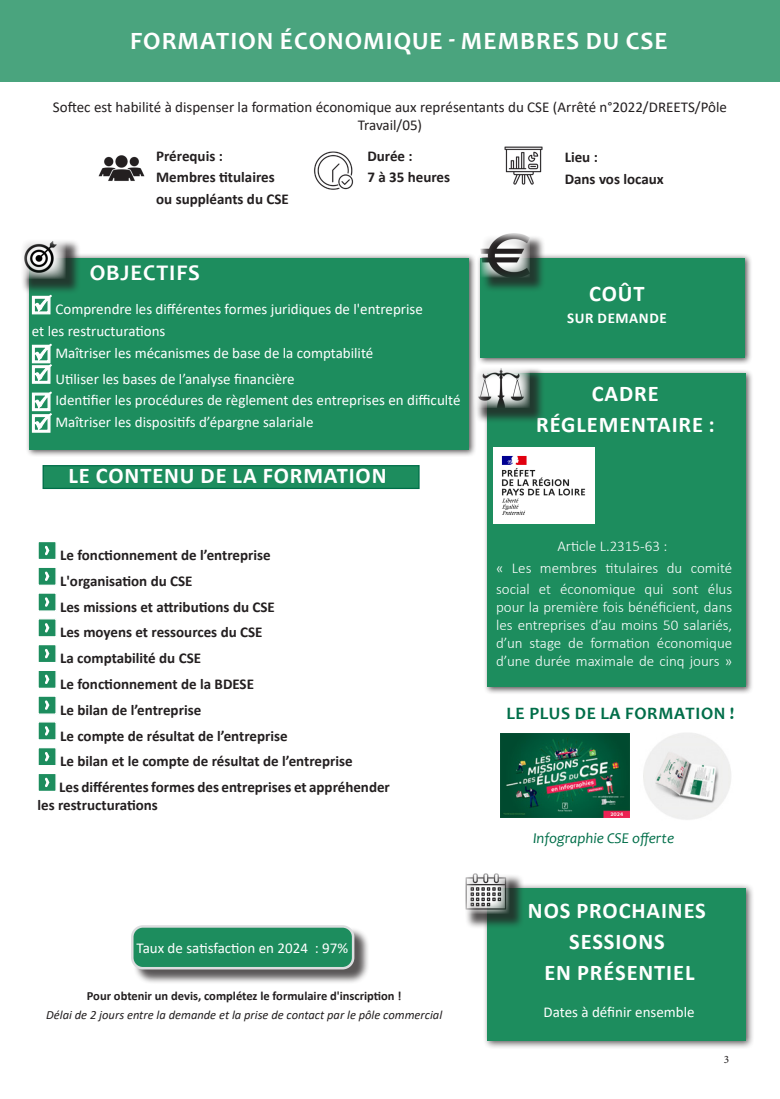
<style>
.page{position:relative;width:780px;height:1099px;background:#fff}
.page>*{position:absolute;margin:0;border:0;box-sizing:border-box;transform-origin:0 0}
.t1{font:700 25px "Candara";letter-spacing:.04em;color:#fff}
.Texte_courant_noir{font:700 22.5px "Calibri";letter-spacing:.04em;color:#fff}
.Texte_courant_noir-2{font:700 22.5px "Candara";letter-spacing:.04em;color:#fff}
.Texte_courant_noir-3{font:700 17.5px "Candara";letter-spacing:.04em;color:#006e49}
.Texte_courant_noir-4{font:700 15px/18px "Calibri";color:#231f20}
.Texte_courant_noir-5{font:15px "Calibri";color:#fff}
.Texte_courant_noir-6{font:300 15px/18px "Calibri";color:#fff;text-align:justify}
.Texte_courant_noir-7{font:15px/18px "Calibri";color:#231f20;text-align:center}
.Titre_inscrit_RNCP_-_Titre_Pro{font:15px "Calibri";color:#fff}
.Texte_courant_noir-8{font:italic 15px "Candara";color:#006e49}
.Texte_courant_noir-9{font:700 15px "Calibri";letter-spacing:.04em;color:#fff}
.t2{font:italic 12.5px "Calibri";color:#231f20}
.t3{font:700 12.5px "Calibri";color:#231f20}
.t4{font:11.25px "Minion Pro";color:#231f20}
</style>
<div class="page">
<div style="left:0;top:0;width:780px;height:81px;background:#4aa47e"></div>
<div style="left:482px;top:882px;width:273px;height:166px;background:#231f20;opacity:.75"></div>
<div style="left:487px;top:887px;width:259px;height:153px;background:#1d8d5e"></div>
<div style="left:25px;top:253px;width:452px;height:204px;background:#231f20;opacity:.75"></div>
<div style="left:30px;top:257px;width:439px;height:192px;background:#1d8d5e"></div>
<svg style="left:31px;top:294px;width:21px;height:21px"></svg>
<svg style="left:31px;top:343px;width:21px;height:41px"></svg>
<svg style="left:31px;top:391px;width:21px;height:42px"></svg>
<div style="left:464px;top:873px;width:61px;height:56px;background:#231f20;opacity:.75"></div>
<img style="left:464px;top:873px;width:45px;height:40px">
<div style="left:43px;top:465px;width:376px;height:23px;background:#1d8d5e"></div>
<div style="left:43px;top:465px;width:376px;height:24px;border:1px solid #006e49"></div>
<div style="left:37px;top:541px;width:20px;height:19px;background:#1d8d5e;border:1px solid #fff"></div>
<svg style="left:45px;top:545px;width:5px;height:11px"></svg>
<div style="left:37px;top:566px;width:20px;height:20px;background:#1d8d5e;border:1px solid #fff"></div>
<svg style="left:45px;top:571px;width:5px;height:10px"></svg>
<div style="left:37px;top:592px;width:20px;height:19px;background:#1d8d5e;border:1px solid #fff"></div>
<svg style="left:45px;top:597px;width:5px;height:10px"></svg>
<div style="left:37px;top:618px;width:20px;height:19px;background:#1d8d5e;border:1px solid #fff"></div>
<svg style="left:45px;top:623px;width:5px;height:10px"></svg>
<div style="left:37px;top:644px;width:20px;height:19px;background:#1d8d5e;border:1px solid #fff"></div>
<svg style="left:45px;top:649px;width:5px;height:10px"></svg>
<div style="left:37px;top:669px;width:20px;height:20px;background:#1d8d5e;border:1px solid #fff"></div>
<svg style="left:45px;top:674px;width:5px;height:10px"></svg>
<div style="left:37px;top:695px;width:20px;height:19px;background:#1d8d5e;border:1px solid #fff"></div>
<svg style="left:45px;top:700px;width:5px;height:10px"></svg>
<div style="left:37px;top:721px;width:20px;height:19px;background:#1d8d5e;border:1px solid #fff"></div>
<svg style="left:45px;top:726px;width:5px;height:10px"></svg>
<div style="left:37px;top:747px;width:20px;height:19px;background:#1d8d5e;border:1px solid #fff"></div>
<svg style="left:45px;top:752px;width:5px;height:10px"></svg>
<div style="left:37px;top:772px;width:20px;height:20px;background:#1d8d5e;border:1px solid #fff"></div>
<svg style="left:45px;top:777px;width:5px;height:10px"></svg>
<div style="left:483px;top:369px;width:271px;height:326px;background:#231f20;opacity:.75"></div>
<div style="left:487px;top:373px;width:259px;height:314px;background:#1d8d5e"></div>
<img style="left:504px;top:146px;width:39px;height:39px">
<img style="left:314px;top:151px;width:40px;height:39px">
<img style="left:98px;top:155px;width:47px;height:26px">
<div style="left:475px;top:367px;width:70px;height:56px;background:#231f20;opacity:.75"></div>
<img style="left:473px;top:365px;width:56px;height:43px">
<div style="left:20px;top:239px;width:61px;height:55px;background:#231f20;opacity:.75"></div>
<img style="left:20px;top:239px;width:46px;height:40px">
<div style="left:476px;top:253px;width:276px;height:112px;background:#231f20;opacity:.75"></div>
<div style="left:480px;top:257px;width:264px;height:100px;background:#1d8d5e"></div>
<div style="left:482px;top:235px;width:63px;height:58px;background:#231f20;opacity:.75"></div>
<img style="left:480px;top:233px;width:49px;height:44px">
<img style="left:493px;top:447px;width:101px;height:76px">
<img style="left:643px;top:733px;width:88px;height:87px">
<img style="left:500px;top:733px;width:129px;height:84px">
<div style="left:133px;top:927px;width:237px;height:58px;background:#231f20;opacity:.75"></div>
<div style="left:132px;top:926px;width:221px;height:42px;background:#1d8d5e;border-radius:11px"></div>
<div style="left:131px;top:925px;width:223px;height:44px;border:2px solid #dcdddf;border-radius:11px"></div>
<p class="t1" style="left:130px;top:25px;width:539px">FORMATION ÉCONOMIQUE - MEMBRES DU CSE</p>
<p class="Texte_courant_noir-7" style="left:53px;top:97px;width:675px">Softec est habilité à dispenser la formation économique aux représentants du CSE (Arrêté n°2022/DREETS/Pôle<br>Travail/05)</p>
<p class="Texte_courant_noir-4" style="left:156px;top:147px;width:68px">Prérequis :</p>
<p class="Texte_courant_noir-4" style="left:156px;top:168px;width:120px">Membres titulaires</p>
<p class="Texte_courant_noir-4" style="left:156px;top:190px;width:134px">ou suppléants du CSE</p>
<p class="Texte_courant_noir-4" style="left:367px;top:147px;width:47px">Durée :</p>
<p class="Texte_courant_noir-4" style="left:367px;top:168px;width:84px">7 à 35 heures</p>
<p class="Texte_courant_noir-2" style="left:90px;top:259px;width:112px">OBJECTIFS</p>
<p class="Texte_courant_noir-5" style="left:55px;top:299px;width:369px">Comprendre les différentes formes juridiques de l'entreprise</p>
<p class="Texte_courant_noir-5" style="left:32px;top:320px;width:135px">et les restructurations</p>
<p class="Texte_courant_noir-5" style="left:55px;top:342px;width:319px">Maîtriser les mécanismes de base de la comptabilité</p>
<p class="Texte_courant_noir-5" style="left:55px;top:368px;width:241px">Utiliser les bases de l’analyse financière</p>
<p class="Texte_courant_noir-5" style="left:55px;top:390px;width:406px">Identifier les procédures de règlement des entreprises en difficulté</p>
<p class="Texte_courant_noir-5" style="left:55px;top:411px;width:259px">Maîtriser les dispositifs d’épargne salariale</p>
<p class="Texte_courant_noir" style="left:69px;top:460px;width:319px">LE CONTENU DE LA FORMATION</p>
<p class="Texte_courant_noir-4" style="left:60px;top:546px;width:212px">Le fonctionnement de l’entreprise</p>
<p class="Texte_courant_noir-4" style="left:60px;top:571px;width:134px">L'organisation du CSE</p>
<p class="Texte_courant_noir-4" style="left:60px;top:597px;width:216px">Les missions et attributions du CSE</p>
<p class="Texte_courant_noir-4" style="left:60px;top:623px;width:204px">Les moyens et ressources du CSE</p>
<p class="Texte_courant_noir-4" style="left:60px;top:649px;width:142px">La comptabilité du CSE</p>
<p class="Texte_courant_noir-4" style="left:60px;top:674px;width:195px">Le fonctionnement de la BDESE</p>
<p class="Texte_courant_noir-4" style="left:60px;top:700px;width:143px">Le bilan de l’entreprise</p>
<p class="Texte_courant_noir-4" style="left:60px;top:726px;width:229px">Le compte de résultat de l’entreprise</p>
<p class="Texte_courant_noir-4" style="left:60px;top:752px;width:294px">Le bilan et le compte de résultat de l’entreprise</p>
<p class="Texte_courant_noir-4" style="left:37px;top:777px;width:354px;text-indent:22px">Les différentes formes des entreprises et appréhender les restructurations</p>
<p class="Titre_inscrit_RNCP_-_Titre_Pro" style="left:136px;top:937px;width:213px">Taux de satisfaction en 2024 : 97%</p>
<p class="t3" style="left:87px;top:986px;width:316px">Pour obtenir un devis, complétez le formulaire d'inscription !</p>
<p class="t2" style="left:46px;top:1005px;width:397px">Délai de 2 jours entre la demande et la prise de contact par le pôle commercial</p>
<p class="Texte_courant_noir-4" style="left:564px;top:148px;width:35px">Lieu :</p>
<p class="Texte_courant_noir-4" style="left:564px;top:170px;width:100px">Dans vos locaux</p>
<p class="Texte_courant_noir" style="left:589px;top:278px;width:57px">COÛT</p>
<p class="Texte_courant_noir-9" style="left:567px;top:307px;width:101px">SUR DEMANDE</p>
<p class="Texte_courant_noir" style="left:591px;top:378px;width:68px">CADRE</p>
<p class="Texte_courant_noir" style="left:536px;top:408px;width:180px">RÉGLEMENTAIRE :</p>
<p class="Texte_courant_noir-6" style="left:557px;top:537px;width:111px">Article L.2315-63 :</p>
<p class="Texte_courant_noir-6" style="left:496px;top:558px;width:238px">« Les membres titulaires du comité</p>
<p class="Texte_courant_noir-6" style="left:496px;top:580px;width:238px">social et économique qui sont élus pour la première fois bénéficient, dans les entreprises d’au moins 50 salariés, d’un stage de formation économique d’une durée maximale de cinq jours »</p>
<p class="Texte_courant_noir-3" style="left:506px;top:702px;width:229px">LE PLUS DE LA FORMATION !</p>
<p class="Texte_courant_noir-8" style="left:533px;top:828px;width:143px">Infographie CSE offerte</p>
<p class="Texte_courant_noir" style="left:528px;top:895px;width:179px">NOS PROCHAINES</p>
<p class="Texte_courant_noir" style="left:569px;top:925px;width:97px">SESSIONS</p>
<p class="Texte_courant_noir" style="left:544px;top:956px;width:152px">EN PRÉSENTIEL</p>
<p class="Texte_courant_noir-5" style="left:543px;top:1001px;width:152px">Dates à définir ensemble</p>
<p class="t4" style="left:724px;top:1051px;width:7px">3</p>
</div>
